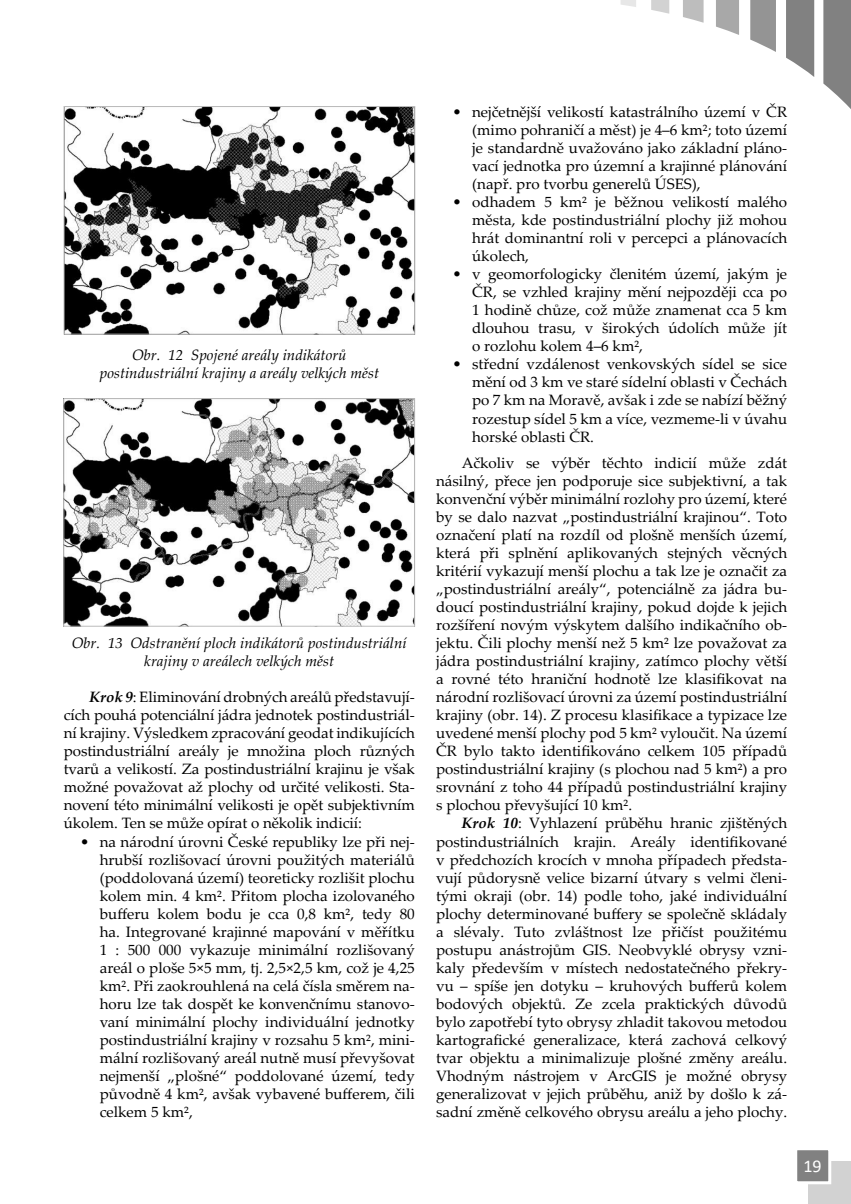
<style>
.page{position:relative;width:851px;height:1204px;background:#fff}
.page>*{position:absolute;margin:0;border:0;box-sizing:border-box;transform-origin:0 0}
.t1{font:18px "Calibri";color:#fff}
.t2{font:15px/18px "Palatino Linotype";color:#000;text-align:justify}
.t3{font:italic 15px/18px "Palatino Linotype";color:#000;text-align:center}
.s1{font-weight:700;font-style:italic}
</style>
<div class="page">
<div style="left:807px;top:1160px;width:43px;height:43px;background:#d2d2d2"></div>
<svg style="left:786px;top:0;width:28px;height:77px;background:#919191"></svg>
<svg style="left:750px;top:0;width:25px;height:52px"></svg>
<svg style="left:716px;top:0;width:22px;height:35px"></svg>
<svg style="left:683px;top:0;width:20px;height:23px"></svg>
<svg style="left:651px;top:0;width:18px;height:14px"></svg>
<svg style="left:620px;top:0;width:16px;height:7px"></svg>
<div style="left:794px;top:1146px;width:37px;height:37px;background:#818181;border:3px solid #fff"></div>
<img style="left:66px;top:108px;width:347px;height:224px">
<div style="left:64px;top:106px;width:351px;height:228px;border:1px solid #bdbdbd"></div>
<img style="left:66px;top:400px;width:347px;height:224px">
<div style="left:64px;top:398px;width:351px;height:228px;border:1px solid #bdbdbd"></div>
<svg style="left:823px;top:0;width:28px;height:109px;background:#919191"></svg>
<p class="t3" style="left:100px;top:345px;width:281px">Obr. 12 Spojené areály indikátorů postindustriální krajiny a areály velkých měst</p>
<p class="t3" style="left:72px;top:633px;width:336px">Obr. 13 Odstranění ploch indikátorů postindustriální krajiny v areálech velkých měst</p>
<p class="t2" style="left:64px;top:687px;width:352px;text-indent:26px"><span class="s1">Krok 9</span>: Eliminování drobných areálů představují&shy;cích pouhá potenciální jádra jednotek postindustriál&shy;ní krajiny. Výsledkem zpracování geodat indikujících postindustriální areály je množina ploch různých tvarů a velikostí. Za postindustriální krajinu je však možné považovat až plochy od určité velikosti. Sta&shy;novení této minimální velikosti je opět subjektivním úkolem. Ten se může opírat o několik indicií:</p>
<p class="t2" style="left:100px;top:831px;width:316px;text-indent:-19px">• na národní úrovni České republiky lze při nej&shy;hrubší rozlišovací úrovni použitých materiálů (poddolovaná území) teoreticky rozlišit plochu kolem min. 4 km². Přitom plocha izolovaného bufferu kolem bodu je cca 0,8 km², tedy 80 ha. Integrované krajinné mapování v měřítku 1 : 500 000 vykazuje minimální rozlišovaný areál o ploše 5×5 mm, tj. 2,5×2,5 km, což je 4,25 km². Při zaokrouhlená na celá čísla směrem na&shy;horu lze tak dospět ke konvenčnímu stanovo&shy;vaní minimální plochy individuální jednotky postindustriální krajiny v rozsahu 5 km², mini&shy;mální rozlišovaný areál nutně musí převyšovat nejmenší „plošné“ poddolované území, tedy původně 4 km², avšak vybavené bufferem, čili celkem 5 km²,</p>
<p class="t2" style="left:472px;top:103px;width:316px;text-indent:-19px">• nejčetnější velikostí katastrálního území v ČR (mimo pohraničí a měst) je 4–6 km²; toto území je standardně uvažováno jako základní pláno&shy;vací jednotka pro územní a krajinné plánování (např. pro tvorbu generelů ÚSES),</p>
<p class="t2" style="left:472px;top:193px;width:316px;text-indent:-19px">• odhadem 5 km² je běžnou velikostí malého města, kde postindustriální plochy již mohou hrát dominantní roli v percepci a plánovacích úkolech,</p>
<p class="t2" style="left:472px;top:265px;width:316px;text-indent:-19px">• v geomorfologicky členitém území, jakým je ČR, se vzhled krajiny mění nejpozději cca po 1 hodině chůze, což může znamenat cca 5 km dlouhou trasu, v širokých údolích může jít o rozlohu kolem 4–6 km²,</p>
<p class="t2" style="left:472px;top:355px;width:316px;text-indent:-19px">• střední vzdálenost venkovských sídel se sice mění od 3 km ve staré sídelní oblasti v Čechách po 7 km na Moravě, avšak i zde se nabízí běžný rozestup sídel 5 km a více, vezmeme-li v úvahu horské oblasti ČR.</p>
<p class="t2" style="left:436px;top:453px;width:352px;text-indent:26px">Ačkoliv se výběr těchto indicií může zdát násilný, přece jen podporuje sice subjektivní, a tak konvenční výběr minimální rozlohy pro území, které by se dalo nazvat „postindustriální krajinou“. Toto označení platí na rozdíl od plošně menších území, která při splnění aplikovaných stejných věcných kritérií vykazují menší plochu a tak lze je označit za „postindustriální areály“, potenciálně za jádra bu&shy;doucí postindustriální krajiny, pokud dojde k jejich rozšíření novým výskytem dalšího indikačního ob&shy;jektu. Čili plochy menší než 5 km² lze považovat za jádra postindustriální krajiny, zatímco plochy větší a rovné této hraniční hodnotě lze klasifikovat na národní rozlišovací úrovni za území postindustriální krajiny (obr. 14). Z procesu klasifikace a typizace lze uvedené menší plochy pod 5 km² vyloučit. Na území ČR bylo takto identifikováno celkem 105 případů postindustriální krajiny (s plochou nad 5 km²) a pro srovnání z toho 44 případů postindustriální krajiny s plochou převyšující 10 km².</p>
<p class="t2" style="left:436px;top:813px;width:352px;text-indent:26px"><span class="s1">Krok 10</span>: Vyhlazení průběhu hranic zjištěných postindustriálních krajin. Areály identifikované v předchozích krocích v mnoha případech předsta&shy;vují půdorysně velice bizarní útvary s velmi členi&shy;tými okraji (obr. 14) podle toho, jaké individuální plochy determinované buffery se společně skládaly a slévaly. Tuto zvláštnost lze přičíst použitému postupu anástrojům GIS. Neobvyklé obrysy vzni&shy;kaly především v místech nedostatečného překry&shy;vu – spíše jen dotyku – kruhových bufferů kolem bodových objektů. Ze zcela praktických důvodů bylo zapotřebí tyto obrysy zhladit takovou metodou kartografické generalizace, která zachová celkový tvar objektu a minimalizuje plošné změny areálu.<br>Vhodným nástrojem v ArcGIS je možné obrysy generalizovat v jejich průběhu, aniž by došlo k zá&shy;sadní změně celkového obrysu areálu a jeho plochy.</p>
<p class="t1" style="left:803px;top:1152px;width:20px">19</p>
</div>
